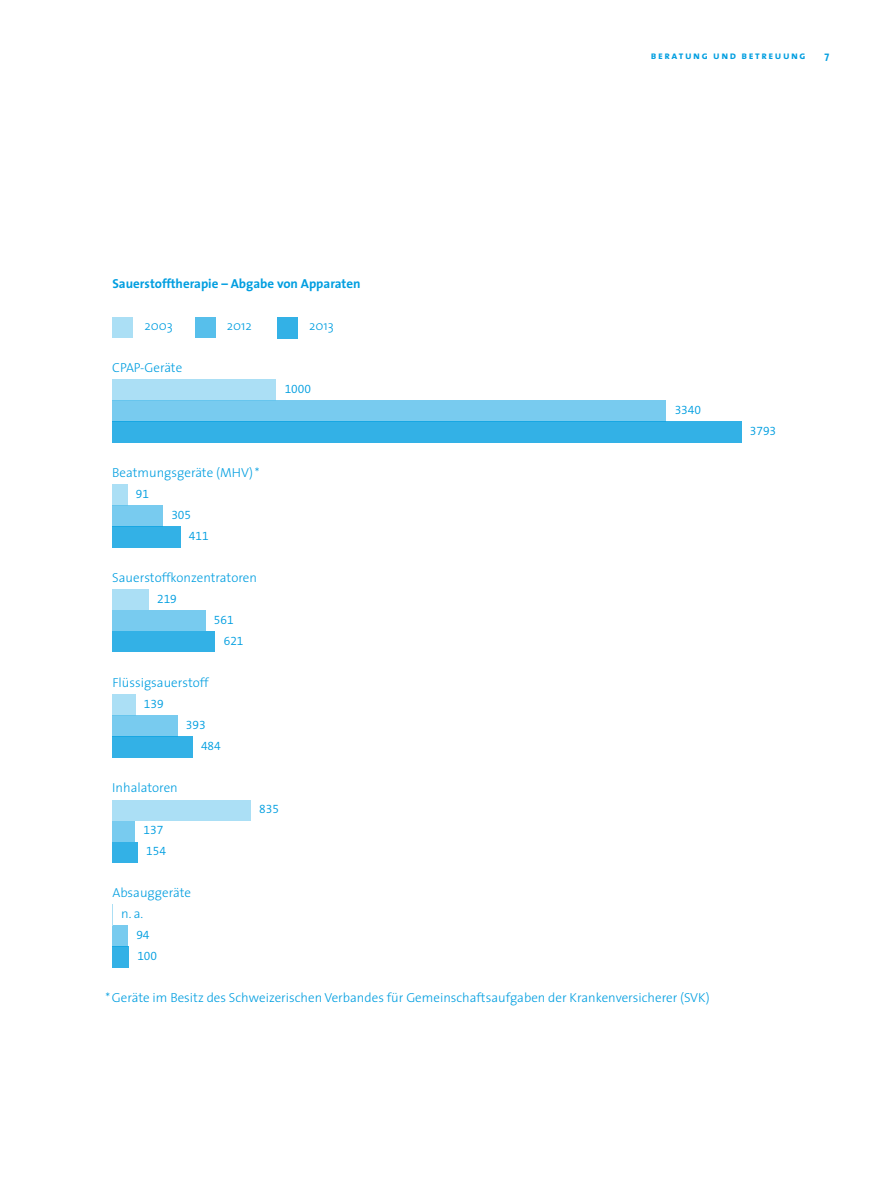
<style>
.page{position:relative;width:893px;height:1191px;background:#fff}
.page>*{position:absolute;margin:0;border:0;box-sizing:border-box;transform-origin:0 0}
.t1{font:300 13.05px "The Sans";color:#009ee0}
.t2{font:700 13.05px "The Sans";color:#009ee0}
.t3{font:12px/21px "The Sans Semi Light Expert";color:#009ee0}
.t4{font:10.5px "The Sans Bold Caps";letter-spacing:.15em;color:#009ee0}
.t5{font:700 10.5px "The Sans";color:#009ee0}
</style>
<div class="page">
<div style="left:112px;top:484px;width:15px;height:21px;background:#abdff5"></div>
<div style="left:112px;top:379px;width:164px;height:21px;background:#abdff5"></div>
<div style="left:112px;top:505px;width:51px;height:21px;background:#78cbef"></div>
<div style="left:112px;top:400px;width:554px;height:21px;background:#78cbef"></div>
<div style="left:112px;top:526px;width:68px;height:21px;background:#33b1e6"></div>
<div style="left:112px;top:421px;width:629px;height:21px;background:#33b1e6"></div>
<div style="left:112px;top:800px;width:139px;height:21px;background:#abdff5"></div>
<div style="left:112px;top:821px;width:23px;height:20px;background:#78cbef"></div>
<div style="left:112px;top:841px;width:26px;height:21px;background:#33b1e6"></div>
<div style="left:112px;top:589px;width:37px;height:21px;background:#abdff5"></div>
<div style="left:112px;top:610px;width:93px;height:21px;background:#78cbef"></div>
<div style="left:112px;top:631px;width:103px;height:21px;background:#33b1e6"></div>
<div style="left:112px;top:694px;width:23px;height:21px;background:#abdff5"></div>
<div style="left:112px;top:715px;width:65px;height:21px;background:#78cbef"></div>
<div style="left:112px;top:736px;width:81px;height:21px;background:#33b1e6"></div>
<div style="left:112px;top:925px;width:16px;height:21px;background:#78cbef"></div>
<div style="left:112px;top:946px;width:17px;height:21px;background:#33b1e6"></div>
<div style="left:277px;top:317px;width:21px;height:21px;background:#33b1e6"></div>
<div style="left:195px;top:317px;width:20px;height:21px;background:#57bfeb"></div>
<div style="left:112px;top:317px;width:21px;height:21px;background:#abdff5"></div>
<svg style="left:112px;top:904px;width:1px;height:21px"></svg>
<p class="t2" style="left:112px;top:273px;width:250px">Sauerstofftherapie – Abgabe von Apparaten</p>
<p class="t1" style="left:144px;top:315px;width:30px">2003</p>
<p class="t1" style="left:227px;top:315px;width:27px">2012</p>
<p class="t1" style="left:309px;top:315px;width:26px">2013</p>
<p class="t1" style="left:112px;top:357px;width:72px">CPAP-Geräte</p>
<p class="t3" style="left:285px;top:378px;width:28px">1000</p>
<p class="t1" style="left:112px;top:462px;width:149px">Beatmungsgeräte (MHV)*</p>
<p class="t3" style="left:136px;top:483px;width:15px">91</p>
<p class="t3" style="left:171px;top:504px;width:21px">305</p>
<p class="t3" style="left:189px;top:525px;width:21px">411</p>
<p class="t1" style="left:112px;top:567px;width:146px">Sauerstoffkonzentratoren</p>
<p class="t3" style="left:157px;top:588px;width:21px">219</p>
<p class="t3" style="left:224px;top:609px;width:21px;text-indent:-10px">561<br>621</p>
<p class="t1" style="left:112px;top:672px;width:98px">Flüssigsauerstoff</p>
<p class="t3" style="left:144px;top:693px;width:21px">139</p>
<p class="t3" style="left:201px;top:714px;width:21px;text-indent:-15px">393<br>484</p>
<p class="t1" style="left:112px;top:777px;width:67px">Inhalatoren</p>
<p class="t3" style="left:143px;top:819px;width:24px">137<br>154</p>
<p class="t1" style="left:112px;top:882px;width:80px">Absauggeräte</p>
<p class="t1" style="left:121px;top:903px;width:24px">n. a.</p>
<p class="t3" style="left:137px;top:945px;width:21px">100</p>
<p class="t3" style="left:136px;top:924px;width:15px">94</p>
<p class="t3" style="left:259px;top:798px;width:21px">835</p>
<p class="t4" style="left:651px;top:46px;width:156px">beratung und betreuung</p>
<p class="t5" style="left:824px;top:46px;width:6px">7</p>
<p class="t3" style="left:675px;top:399px;width:28px">3340</p>
<p class="t3" style="left:750px;top:420px;width:28px">3793</p>
<p class="t1" style="left:105px;top:987px;width:606px">*Geräte im Besitz des Schweizerischen Verbandes für Gemeinschaftsaufgaben der Krankenversicherer (SVK)</p>
</div>
